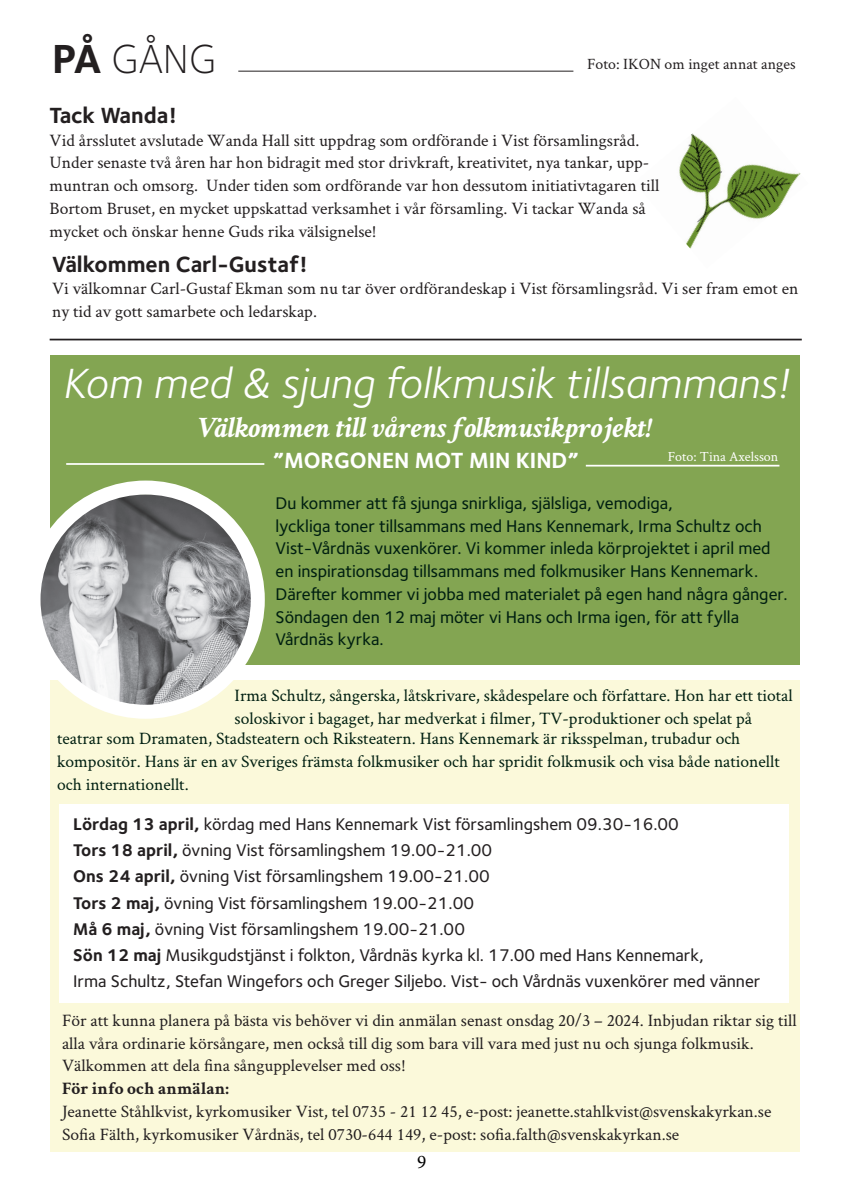
<style>
.page{position:relative;width:844px;height:1191px;background:#fff}
.page>*{position:absolute;margin:0;border:0;box-sizing:border-box;transform-origin:0 0}
.Mellanrubriker_-_kopia{font:italic 43.75px "Foundry Sterling OT3";color:#fff}
.Mellanrubriker_-_kopia-2{font:300 42px "Foundry Sterling OT3";color:#231f20}
.Mellanrubriker_-_kopia-3{font:italic 700 29.75px "Crimson Svk";color:#fff}
.Mellanrubriker_-_kopia-4{font:700 22.75px "Foundry Sterling OT3";color:#231f20}
.Mellanrubriker_-_kopia-5{font:700 22.75px "Foundry Sterling OT3";color:#fff}
.t1{font:19.25px "Minion Pro";color:#000}
.Mellanrubriker_-_kopia-6{font:17.5px/22.8px "Crimson Svk";color:#231f20}
.Mellanrubriker_-_kopia-7{font:500 17.5px "Foundry Sterling OT3";color:#231f20}
.Mellanrubriker_-_kopia-8{font:500 17.5px/22.8px "Foundry Sterling OT3";color:#001f11}
.Mellanrubriker_-_kopia-9{font:17.5px/22.8px "Crimson Svk";color:#001f11}
.Mellanrubriker_-_kopia-10{font:700 17.5px "Crimson Svk";color:#231f20}
.Mellanrubriker_-_kopia-11{font:15.75px "Crimson Svk";color:#231f20}
.Mellanrubriker_-_kopia-12{font:14px "Crimson Svk";color:#fff}
.s1{font-weight:700}
</style>
<div class="page">
<div style="left:50px;top:680px;width:749px;height:471px;background:#fbf9da"></div>
<div style="left:50px;top:356px;width:750px;height:309px;background:#83a552"></div>
<img style="left:679px;top:133px;width:122px;height:116px">
<hr style="left:238px;top:71px;width:335px;height:1px;background:#231f20">
<hr style="left:50px;top:339px;width:751px;height:1px;background:#231f20">
<img style="left:41px;top:495px;width:217px;height:213px">
<div style="left:26px;top:480px;width:239px;height:238px;border:14px solid #fff;border-radius:50%"></div>
<hr style="left:66px;top:463px;width:198px;height:2px;background:#fff">
<hr style="left:585px;top:465px;width:194px;height:1px;background:#fff">
<div style="left:60px;top:804px;width:729px;height:198px;background:#fff"></div>
<p class="Mellanrubriker_-_kopia-2" style="left:52px;top:29px;width:165px"><span class="s1">PÅ</span> GÅNG</p>
<p class="Mellanrubriker_-_kopia-11" style="left:587px;top:54px;width:210px">Foto: IKON om inget annat anges</p>
<p class="Mellanrubriker_-_kopia-4" style="left:50px;top:97px;width:129px">Tack Wanda!</p>
<p class="Mellanrubriker_-_kopia-6" style="left:50px;top:128px;width:611px">Vid årsslutet avslutade Wanda Hall sitt uppdrag som ordförande i Vist församlingsråd.<br>Under senaste två åren har hon bidragit med stor drivkraft, kreativitet, nya tankar, upp&shy;muntran och omsorg. Under tiden som ordförande var hon dessutom initiativtagaren till Bortom Bruset, en mycket uppskattad verksamhet i vår församling. Vi tackar Wanda så mycket och önskar henne Guds rika välsignelse!</p>
<p class="Mellanrubriker_-_kopia-4" style="left:52px;top:246px;width:257px">Välkommen Carl-Gustaf!</p>
<p class="Mellanrubriker_-_kopia-6" style="left:52px;top:277px;width:747px">Vi välkomnar Carl-Gustaf Ekman som nu tar över ordförandeskap i Vist församlingsråd. Vi ser fram emot en ny tid av gott samarbete och ledarskap.</p>
<p class="Mellanrubriker_-_kopia" style="left:62px;top:352px;width:728px">Kom med &amp; sjung folkmusik tillsammans!</p>
<p class="Mellanrubriker_-_kopia-3" style="left:199px;top:409px;width:455px">Välkommen till vårens folkmusikprojekt!</p>
<p class="Mellanrubriker_-_kopia-5" style="left:273px;top:442px;width:307px">”MORGONEN MOT MIN KIND”</p>
<p class="Mellanrubriker_-_kopia-12" style="left:667px;top:447px;width:112px">Foto: Tina Axelsson</p>
<p class="Mellanrubriker_-_kopia-8" style="left:275px;top:490px;width:399px">Du kommer att få sjunga snirkliga, själsliga, vemodiga,</p>
<p class="Mellanrubriker_-_kopia-8" style="left:275px;top:513px;width:513px">lyckliga toner tillsammans med Hans Kennemark, Irma Schultz och Vist-Vårdnäs vuxenkörer. Vi kommer inleda körprojektet i april med en inspirationsdag tillsammans med folkmusiker Hans Kennemark.<br>Därefter kommer vi jobba med materialet på egen hand några gånger.<br>Söndagen den 12 maj möter vi Hans och Irma igen, för att fylla</p>
<p class="Mellanrubriker_-_kopia-8" style="left:275px;top:627px;width:109px">Vårdnäs kyrka.</p>
<p class="Mellanrubriker_-_kopia-9" style="left:234px;top:683px;width:559px">Irma Schultz, sångerska, låtskrivare, skådespelare och författare. Hon har ett tiotal soloskivor i bagaget, har medverkat i filmer, TV-produktioner och spelat på</p>
<p class="Mellanrubriker_-_kopia-9" style="left:57px;top:726px;width:684px">teatrar som Dramaten, Stadsteatern och Riksteatern. Hans Kennemark är riksspelman, trubadur och</p>
<p class="Mellanrubriker_-_kopia-9" style="left:57px;top:749px;width:724px">kompositör. Hans är en av Sveriges främsta folkmusiker och har spridit folkmusik och visa både nationellt och internationellt.</p>
<p class="Mellanrubriker_-_kopia-7" style="left:73px;top:810px;width:607px"><span class="s1">Lördag 13 april,</span> kördag med Hans Kennemark Vist församlingshem 09.30-16.00</p>
<p class="Mellanrubriker_-_kopia-7" style="left:73px;top:837px;width:420px"><span class="s1">Tors 18 april,</span> övning Vist församlingshem 19.00-21.00</p>
<p class="Mellanrubriker_-_kopia-7" style="left:73px;top:863px;width:418px"><span class="s1">Ons 24 april,</span> övning Vist församlingshem 19.00-21.00</p>
<p class="Mellanrubriker_-_kopia-7" style="left:73px;top:889px;width:402px"><span class="s1">Tors 2 maj,</span> övning Vist församlingshem 19.00-21.00</p>
<p class="Mellanrubriker_-_kopia-7" style="left:73px;top:915px;width:393px"><span class="s1">Må 6 maj,</span> övning Vist församlingshem 19.00-21.00</p>
<p class="Mellanrubriker_-_kopia-7" style="left:73px;top:942px;width:632px"><span class="s1">Sön 12 maj</span> Musikgudstjänst i folkton, Vårdnäs kyrka kl. 17.00 med Hans Kennemark,</p>
<p class="Mellanrubriker_-_kopia-7" style="left:73px;top:968px;width:688px">Irma Schultz, Stefan Wingefors och Greger Siljebo. Vist- och Vårdnäs vuxenkörer med vänner</p>
<p class="Mellanrubriker_-_kopia-6" style="left:62px;top:1008px;width:736px">För att kunna planera på bästa vis behöver vi din anmälan senast onsdag 20/3 – 2024. Inbjudan riktar sig till alla våra ordinarie körsångare, men också till dig som bara vill vara med just nu och sjunga folkmusik.</p>
<p class="Mellanrubriker_-_kopia-6" style="left:62px;top:1053px;width:345px">Välkommen att dela fina sångupplevelser med oss!</p>
<p class="Mellanrubriker_-_kopia-10" style="left:62px;top:1077px;width:168px">För info och anmälan:</p>
<p class="Mellanrubriker_-_kopia-6" style="left:62px;top:1099px;width:710px">Jeanette Ståhlkvist, kyrkomusiker Vist, tel 0735 - 21 12 45, e-post: jeanette.stahlkvist@svenskakyrkan.se</p>
<p class="Mellanrubriker_-_kopia-6" style="left:62px;top:1122px;width:618px">Sofia Fälth, kyrkomusiker Vårdnäs, tel 0730-644 149, e-post: sofia.falth@svenskakyrkan.se</p>
<p class="t1" style="left:417px;top:1148px;width:11px">9</p>
</div>
